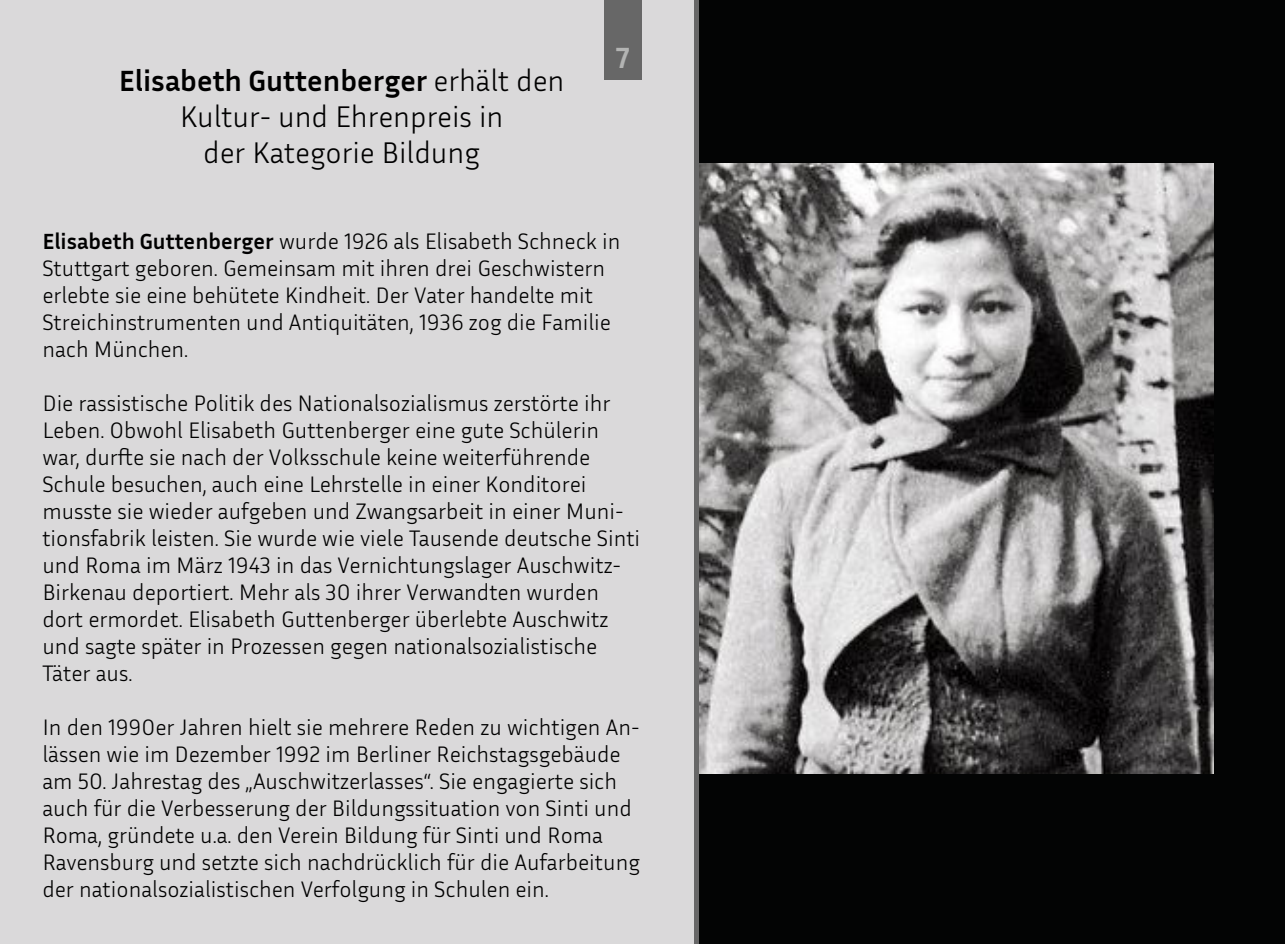
<style>
.page{position:relative;width:1285px;height:944px;background:#fff}
.page>*{position:absolute;margin:0;border:0;box-sizing:border-box;transform-origin:0 0}
.t1{font:300 30px/36px "Inria Sans";color:#000;text-align:center}
.t2{font:700 30px "Inria Sans";color:#b3b4b3}
.t3{font:300 22.5px/27px "Inria Sans";color:#000}
.s1{font-weight:700}
</style>
<div class="page">
<div style="left:699px;top:0;width:585px;height:944px;background:#030404"></div>
<div style="left:0;top:0;width:693px;height:944px;background:#dad9da"></div>
<div style="left:604px;top:0;width:37px;height:80px;background:#676767"></div>
<img style="left:699px;top:164px;width:513px;height:610px">
<h1 class="t1" style="left:119px;top:65px;width:447px"><span class="s1">Elisabeth Guttenberger</span> erhält den<br>Kultur- und Ehrenpreis in<br>der Kategorie Bildung</h1>
<h1 class="t2" style="left:616px;top:46px;width:15px">7</h1>
<p class="t3" style="left:42px;top:230px;width:579px"><span class="s1">Elisabeth Guttenberger</span> wurde 1926 als Elisabeth Schneck in Stuttgart geboren. Gemeinsam mit ihren drei Geschwistern erlebte sie eine behütete Kindheit. Der Vater handelte mit Streichinstrumenten und Antiquitäten, 1936 zog die Familie nach München.</p>
<p class="t3" style="left:42px;top:392px;width:599px">Die rassistische Politik des Nationalsozialismus zerstörte ihr Leben. Obwohl Elisabeth Guttenberger eine gute Schülerin war, durfte sie nach der Volksschule keine weiterführende Schule besuchen, auch eine Lehrstelle in einer Konditorei musste sie wieder aufgeben und Zwangsarbeit in einer Muni&shy;tionsfabrik leisten. Sie wurde wie viele Tausende deutsche Sinti und Roma im März 1943 in das Vernichtungslager Auschwitz-Birkenau deportiert. Mehr als 30 ihrer Verwandten wurden dort ermordet. Elisabeth Guttenberger überlebte Auschwitz und sagte später in Prozessen gegen nationalsozialistische Täter aus.</p>
<p class="t3" style="left:42px;top:716px;width:599px">In den 1990er Jahren hielt sie mehrere Reden zu wichtigen An&shy;lässen wie im Dezember 1992 im Berliner Reichstagsgebäude am 50. Jahrestag des „Auschwitzerlasses“. Sie engagierte sich auch für die Verbesserung der Bildungssituation von Sinti und Roma, gründete u.a. den Verein Bildung für Sinti und Roma Ravensburg und setzte sich nachdrücklich für die Aufarbeitung der nationalsozialistischen Verfolgung in Schulen ein.</p>
</div>
